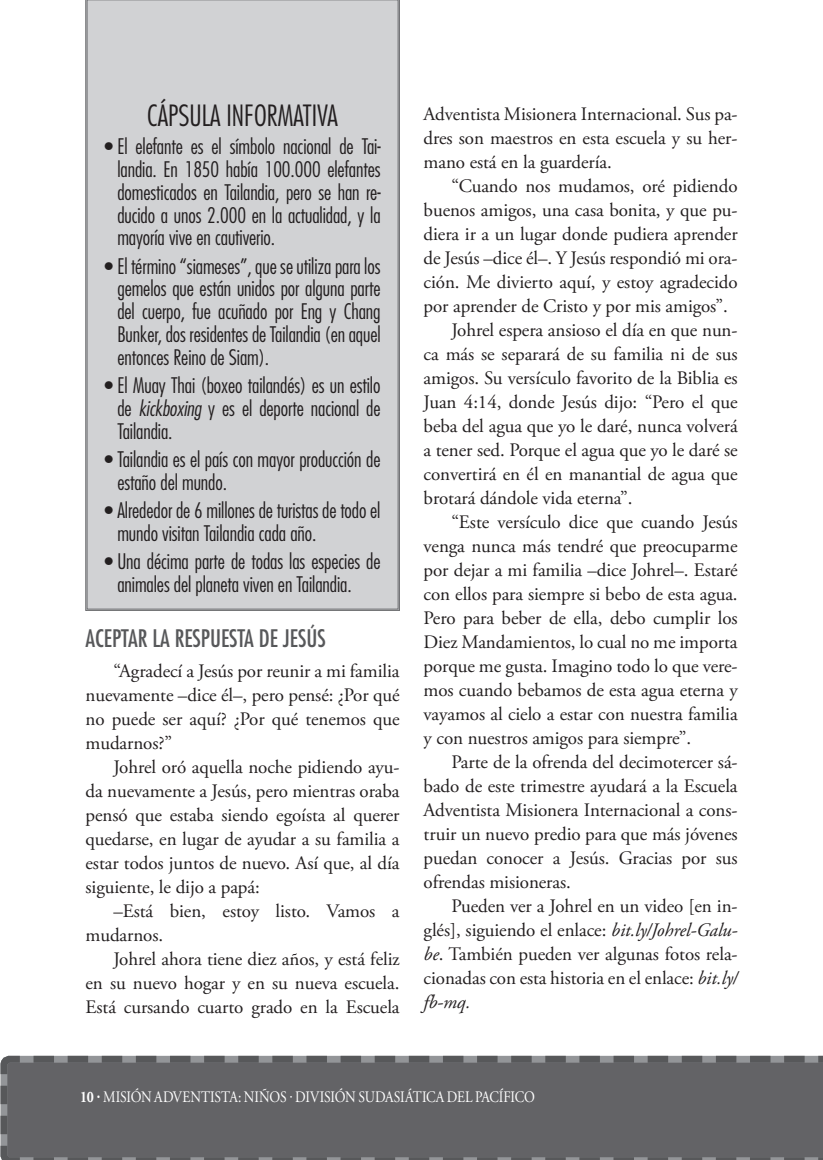
<style>
.page{position:relative;width:823px;height:1160px;background:#fff}
.page>*{position:absolute;margin:0;border:0;box-sizing:border-box;transform-origin:0 0}
.t1{font:300 condensed 28.4px "Futura Std";color:#231f20}
.t2{font:condensed 23.6px "Futura Std";color:#57585a}
.t3{font:300 condensed 20.8px/22.8px "Futura Std";letter-spacing:-.005em;color:#231f20;text-align:justify}
.t4{font:19px/24px "Adobe Garamond Pro";letter-spacing:-.005em;color:#231f20;text-align:justify}
.t5{font:italic 19px "Adobe Garamond Pro";color:#231f20}
.t6{font:16px "Adobe Garamond Pro";letter-spacing:-.015em;color:#fff;scale:.85 1}
.s1{font-style:italic}
.s2{font-weight:700}
</style>
<div class="page">
<div style="left:85px;top:0;width:315px;height:611px;background:#d1d2d4"></div>
<svg style="left:0;top:1055px;width:823px;height:105px;background:#656568"></svg>
<svg style="left:0;top:1085px;width:7px;height:55px"></svg>
<svg style="left:28px;top:1157px;width:795px;height:3px;background:#6f7173"></svg>
<h1 class="t1" style="left:147px;top:99px;width:192px">CÁPSULA INFORMATIVA</h1>
<p class="t3" style="left:117px;top:135px;width:265px;text-indent:-13px">• El elefante es el símbolo nacional de Tai&shy;landia. En 1850 había 100.000 elefantes domesticados en Tailandia, pero se han re&shy;ducido a unos 2.000 en la actualidad, y la mayoría vive en cautiverio.</p>
<p class="t3" style="left:117px;top:254px;width:265px;text-indent:-13px">• El término “siameses”, que se utiliza para los gemelos que están unidos por alguna parte del cuerpo, fue acuñado por Eng y Chang Bunker, dos residentes de Tailandia (en aquel entonces Reino de Siam).</p>
<p class="t3" style="left:117px;top:374px;width:265px;text-indent:-13px">• El Muay Thai (boxeo tailandés) es un estilo de <span class="s1">kickboxing</span> y es el deporte nacional de Tailandia.</p>
<p class="t3" style="left:117px;top:448px;width:265px;text-indent:-13px">• Tailandia es el país con mayor producción de estaño del mundo.</p>
<p class="t3" style="left:117px;top:499px;width:265px;text-indent:-13px">• Alrededor de 6 millones de turistas de todo el mundo visitan Tailandia cada año.</p>
<p class="t3" style="left:117px;top:550px;width:265px;text-indent:-13px">• Una décima parte de todas las especies de animales del planeta viven en Tailandia.</p>
<p class="t2" style="left:86px;top:624px;width:242px">ACEPTAR LA RESPUESTA DE JESÚS</p>
<p class="t4" style="left:86px;top:659px;width:316px;text-indent:28px">“Agradecí a Jesús por reunir a mi familia nuevamente –dice él–, pero pensé: ¿Por qué no puede ser aquí? ¿Por qué tenemos que mudarnos?”</p>
<p class="t4" style="left:86px;top:755px;width:316px;text-indent:28px">Johrel oró aquella noche pidiendo ayu&shy;da nuevamente a Jesús, pero mientras oraba pensó que estaba siendo egoísta al querer quedarse, en lugar de ayudar a su familia a estar todos juntos de nuevo. Así que, al día siguiente, le dijo a papá:</p>
<p class="t4" style="left:86px;top:899px;width:316px;text-indent:28px">–Está bien, estoy listo. Vamos a mudarnos.</p>
<p class="t4" style="left:86px;top:947px;width:316px;text-indent:28px">Johrel ahora tiene diez años, y está feliz en su nuevo hogar y en su nueva escuela.<br>Está cursando cuarto grado en la Escuela</p>
<p class="t4" style="left:424px;top:102px;width:315px">Adventista Misionera Internacional. Sus pa&shy;dres son maestros en esta escuela y su her&shy;mano está en la guardería.</p>
<p class="t4" style="left:451px;top:174px;width:288px">“Cuando nos mudamos, oré pidiendo</p>
<p class="t4" style="left:424px;top:198px;width:316px">buenos amigos, una casa bonita, y que pu-</p>
<p class="t4" style="left:424px;top:222px;width:315px">diera ir a un lugar donde pudiera aprender</p>
<p class="t4" style="left:424px;top:246px;width:315px">de Jesús –dice él–. Y Jesús respondió mi ora-</p>
<p class="t4" style="left:424px;top:270px;width:315px">ción. Me divierto aquí, y estoy agradecido</p>
<p class="t4" style="left:424px;top:294px;width:306px">por aprender de Cristo y por mis amigos”.</p>
<p class="t4" style="left:451px;top:318px;width:288px">Johrel espera ansioso el día en que nun-</p>
<p class="t4" style="left:424px;top:342px;width:315px">ca más se separará de su familia ni de sus</p>
<p class="t4" style="left:424px;top:366px;width:316px">amigos. Su versículo favorito de la Biblia es</p>
<p class="t4" style="left:424px;top:390px;width:315px">Juan 4:14, donde Jesús dijo: “Pero el que</p>
<p class="t4" style="left:424px;top:414px;width:315px">beba del agua que yo le daré, nunca volverá</p>
<p class="t4" style="left:424px;top:438px;width:315px">a tener sed. Porque el agua que yo le daré se</p>
<p class="t4" style="left:424px;top:462px;width:315px">convertirá en él en manantial de agua que</p>
<p class="t4" style="left:424px;top:486px;width:210px">brotará dándole vida eterna”.</p>
<p class="t4" style="left:451px;top:510px;width:288px">“Este versículo dice que cuando Jesús</p>
<p class="t4" style="left:424px;top:534px;width:315px">venga nunca más tendré que preocuparme</p>
<p class="t4" style="left:424px;top:558px;width:316px">por dejar a mi familia –dice Johrel–. Estaré</p>
<p class="t4" style="left:424px;top:582px;width:316px">con ellos para siempre si bebo de esta agua.</p>
<p class="t4" style="left:424px;top:606px;width:315px">Pero para beber de ella, debo cumplir los</p>
<p class="t4" style="left:424px;top:630px;width:315px">Diez Mandamientos, lo cual no me importa</p>
<p class="t4" style="left:424px;top:654px;width:316px">porque me gusta. Imagino todo lo que vere-</p>
<p class="t4" style="left:424px;top:678px;width:316px">mos cuando bebamos de esta agua eterna y</p>
<p class="t4" style="left:424px;top:702px;width:316px">vayamos al cielo a estar con nuestra familia</p>
<p class="t4" style="left:424px;top:726px;width:269px">y con nuestros amigos para siempre”.</p>
<p class="t4" style="left:451px;top:750px;width:288px">Parte de la ofrenda del decimotercer sá-</p>
<p class="t4" style="left:424px;top:774px;width:315px">bado de este trimestre ayudará a la Escuela</p>
<p class="t4" style="left:424px;top:798px;width:315px">Adventista Misionera Internacional a cons-</p>
<p class="t4" style="left:424px;top:822px;width:316px">truir un nuevo predio para que más jóvenes</p>
<p class="t4" style="left:424px;top:846px;width:315px">puedan conocer a Jesús. Gracias por sus</p>
<p class="t4" style="left:424px;top:870px;width:149px">ofrendas misioneras.</p>
<p class="t4" style="left:451px;top:894px;width:288px">Pueden ver a Johrel en un video [en in-</p>
<p class="t4" style="left:424px;top:918px;width:316px">glés], siguiendo el enlace: <span class="s1">bit.ly/Johrel-Galu-</span></p>
<p class="t4" style="left:424px;top:942px;width:315px"><span class="s1">be</span>. También pueden ver algunas fotos rela-</p>
<p class="t4" style="left:424px;top:966px;width:315px">cionadas con esta historia en el enlace: <span class="s1">bit.ly/</span></p>
<p class="t5" style="left:424px;top:990px;width:48px">fb-mq.</p>
<p class="t6" style="left:80px;top:1087px;width:536px"><span class="s2">10 ·</span> MISIÓN ADVENTISTA: NIÑOS · DIVISIÓN SUDASIÁTICA DEL PACÍFICO</p>
</div>
